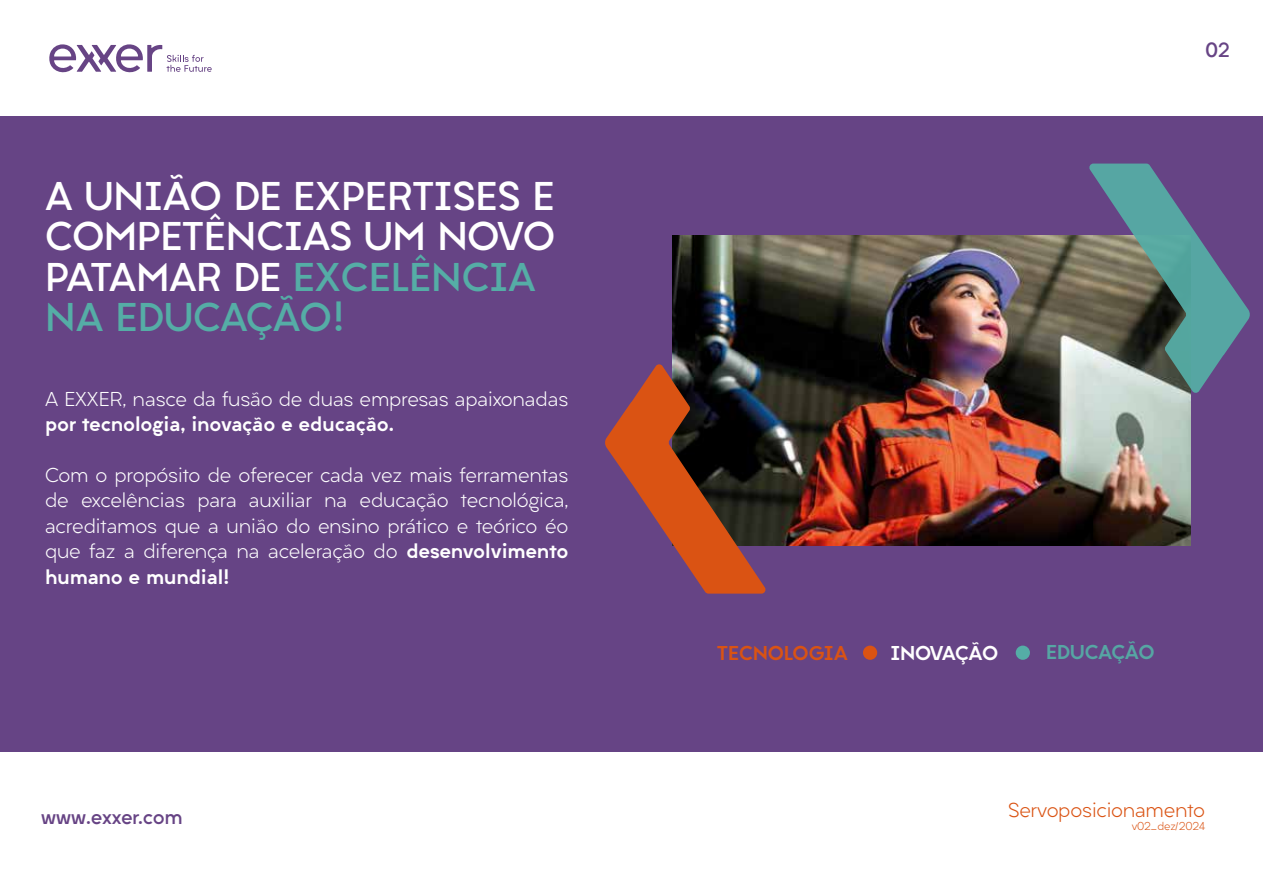
<style>
.page{position:relative;width:1263px;height:893px;background:#fff}
.page>*{position:absolute;margin:0;border:0;box-sizing:border-box;transform-origin:0 0}
.t1{font:700 38.25px/40.3px "Liber Grotesque Family";color:#fff}
.t2{font:300 19.05px/25.5px "Liber Grotesque Family";letter-spacing:-.01em;color:#fff;text-align:justify}
.t3{font:900 19.05px "Liber Grotesque Family";letter-spacing:-.01em;color:#fff}
.t4{font:300 19.05px "Liber Grotesque Family";letter-spacing:-.01em;color:#da5313}
.t5{font:700 19.05px "Liber Grotesque Family";letter-spacing:-.02em;color:#674485}
.t6{font:900 19.05px "Liber Grotesque Family";color:#da5313}
.t7{font:900 19.05px "Liber Grotesque Family";letter-spacing:-.03em;color:#fff}
.t8{font:900 19.05px "Liber Grotesque Family";letter-spacing:-.02em;color:#55ada6}
.t9{font:300 10.65px "Liber Grotesque Family";color:#da5313}
.s1{color:#55ada6}
.s2{font-weight:900}
</style>
<div class="page">
<svg style="left:49px;top:44px;width:163px;height:29px"></svg>
<div style="left:0;top:116px;width:1263px;height:636px;background:#664485"></div>
<img style="left:673px;top:236px;width:517px;height:309px">
<svg style="left:605px;top:364px;width:162px;height:230px"></svg>
<svg style="left:1089px;top:164px;width:161px;height:229px"></svg>
<div style="left:863px;top:646px;width:14px;height:14px;background:#da5313;border-radius:50%"></div>
<div style="left:1016px;top:646px;width:14px;height:14px;background:#55ada6;border-radius:50%"></div>
<h1 class="t1" style="left:45px;top:176px;width:512px">A UNIÃO DE EXPERTISES E<br>COMPETÊNCIAS UM NOVO<br>PATAMAR DE <span class="s1">EXCELÊNCIA<br>NA EDUCAÇÃO!</span></h1>
<p class="t2" style="left:45px;top:386px;width:525px">A EXXER, nasce da fusão de duas empresas apaixonadas</p>
<p class="t3" style="left:45px;top:412px;width:350px">por tecnologia, inovação e educação.</p>
<p class="t2" style="left:45px;top:462px;width:525px">Com o propósito de oferecer cada vez mais ferramentas de excelências para auxiliar na educação tecnológica, acreditamos que a união do ensino prático e teórico éo que faz a diferença na aceleração do <span class="s2">desenvolvimento humano e mundial!</span></p>
<p class="t5" style="left:41px;top:805px;width:143px">www.exxer.com</p>
<p class="t5" style="left:1205px;top:38px;width:26px">02</p>
<p class="t6" style="left:717px;top:641px;width:132px">TECNOLOGIA</p>
<p class="t7" style="left:890px;top:641px;width:109px">INOVAÇÃO</p>
<p class="t8" style="left:1046px;top:640px;width:110px">EDUCAÇÃO</p>
<p class="t4" style="left:1008px;top:798px;width:199px">Servoposicionamento</p>
<p class="t9" style="left:1132px;top:819px;width:75px">v02_dez/2024</p>
</div>
